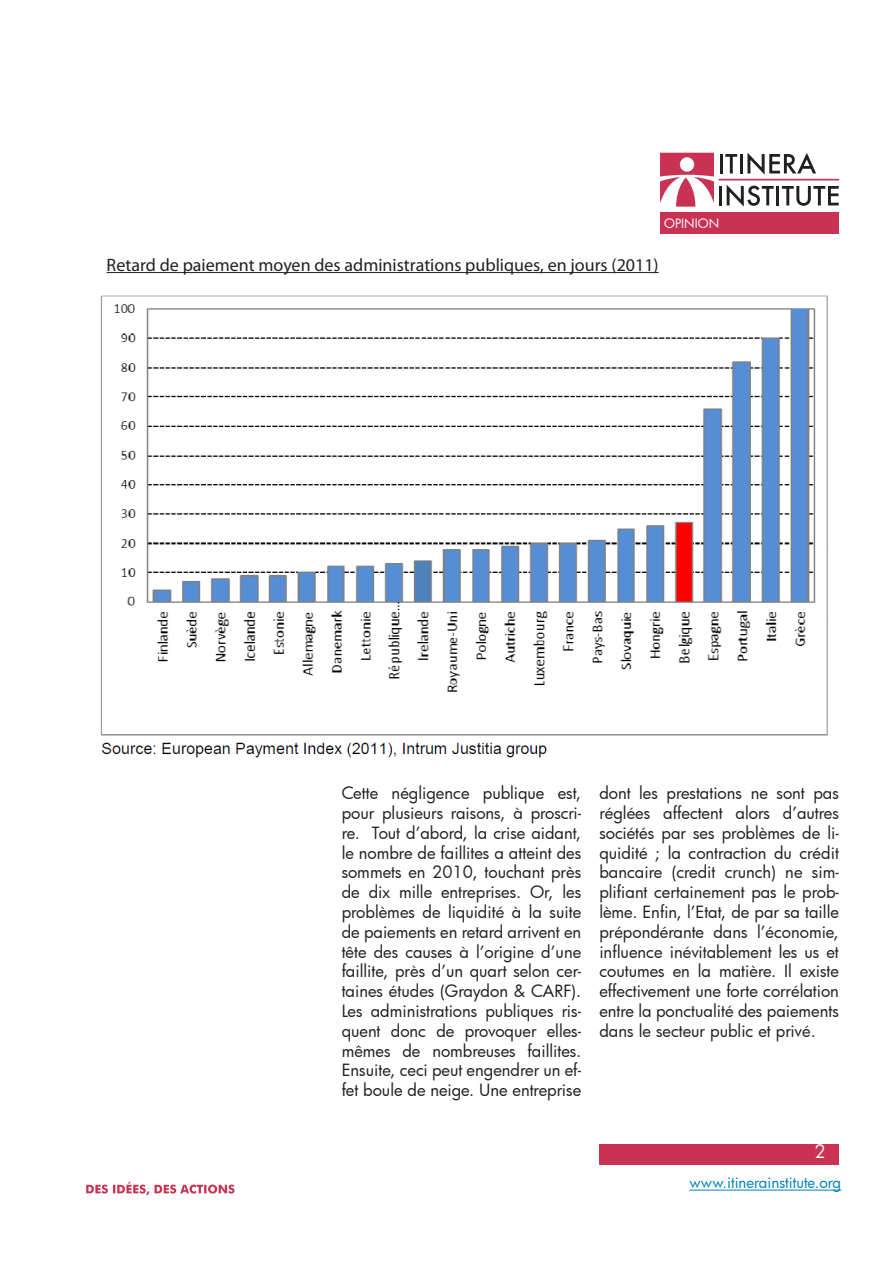
<style>
.page{position:relative;width:893px;height:1263px;background:#fff}
.page>*{position:absolute;margin:0;border:0;box-sizing:border-box;transform-origin:0 0}
.t1{font:18px "Myriad Pro";color:#221f1f}
.t2{font:18px "Futura";color:#fff}
.t3{font:16.5px/19.8px "Futura";color:#221f1f;text-align:justify}
.t4{font:15px "Futura";color:#0082bf}
.t5{font:12.6px "Futura";color:#fff}
</style>
<div class="page">
<svg style="left:660px;top:153px;width:54px;height:54px"></svg>
<hr style="left:720px;top:154px;width:3px;height:19px;background:#221f1f">
<svg style="left:725px;top:154px;width:12px;height:19px"></svg>
<hr style="left:740px;top:154px;width:3px;height:19px;background:#221f1f">
<svg style="left:747px;top:153px;width:69px;height:22px"></svg>
<hr style="left:719px;top:186px;width:3px;height:19px;background:#221f1f">
<svg style="left:727px;top:185px;width:47px;height:22px"></svg>
<hr style="left:776px;top:186px;width:3px;height:19px;background:#221f1f">
<svg style="left:782px;top:186px;width:57px;height:20px"></svg>
<div style="left:719px;top:179px;width:120px;height:1px;border:1px solid #c93252"></div>
<div style="left:660px;top:212px;width:179px;height:22px;background:#c93252"></div>
<svg style="left:86px;top:1182px;width:149px;height:13px"></svg>
<div style="left:599px;top:1144px;width:240px;height:21px;background:#c93252"></div>
<hr style="left:689px;top:1189px;width:152px;height:1px;background:#0082bf">
<img style="left:100px;top:296px;width:728px;height:462px">
<hr style="left:107px;top:272px;width:552px;height:1px;background:#221f1f">
<p class="t5" style="left:664px;top:217px;width:56px">OPINION</p>
<p class="t1" style="left:107px;top:258px;width:554px">Retard de paiement moyen des administrations publiques, en jours (2011)</p>
<p class="t3" style="left:342px;top:785px;width:241px">Cette négligence publique est, pour plusieurs raisons, à proscri&shy;re. Tout d’abord, la crise aidant, le nombre de faillites a atteint des sommets en 2010, touchant près de dix mille entreprises. Or, les problèmes de liquidité à la suite de paiements en retard arrivent en tête des causes à l’origine d’une faillite, près d’un quart selon cer&shy;taines études (Graydon &amp; CARF).<br>Les administrations publiques ris&shy;quent donc de provoquer elles&shy;mêmes de nombreuses faillites.<br>Ensuite, ceci peut engendrer un ef&shy;fet boule de neige. Une entreprise</p>
<p class="t3" style="left:599px;top:785px;width:241px">dont les prestations ne sont pas réglées affectent alors d’autres sociétés par ses problèmes de li&shy;quidité ; la contraction du crédit bancaire (credit crunch) ne sim&shy;plifiant certainement pas le prob&shy;lème. Enfin, l’Etat, de par sa taille prépondérante dans l’économie, influence inévitablement les us et coutumes en la matière. Il existe effectivement une forte corrélation entre la ponctualité des paiements dans le secteur public et privé.</p>
<p class="t2" style="left:814px;top:1142px;width:13px">2</p>
<p class="t4" style="left:689px;top:1175px;width:153px">www.itinerainstitute.org</p>
</div>
